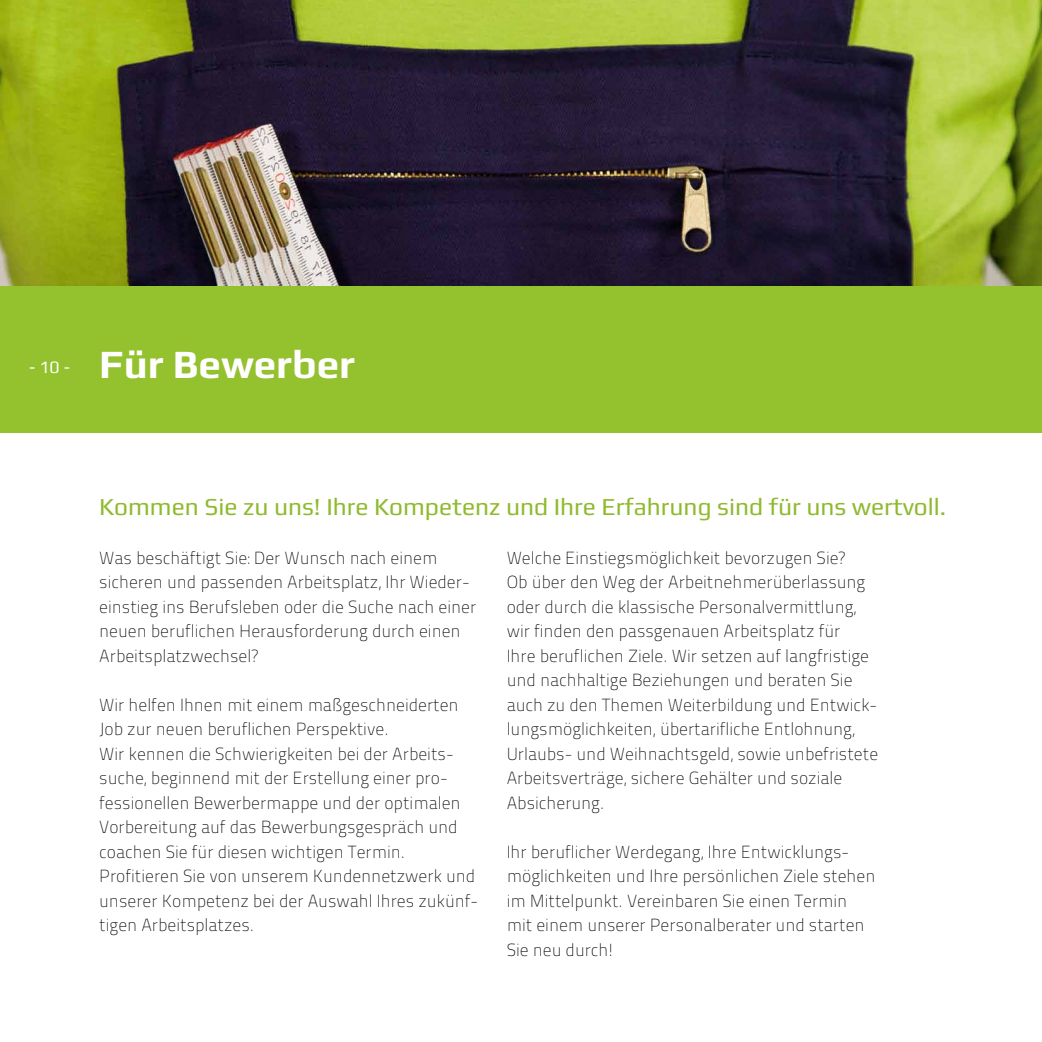
<style>
.page{position:relative;width:1042px;height:1042px;background:#fff}
.page>*{position:absolute;margin:0;border:0;box-sizing:border-box;transform-origin:0 0}
.t1{font:700 40.25px "Play";color:#fff}
.t2{font:24.5px "Play";color:#8fba2d}
.t3{font:17.5px/24.5px "Titillium Maps 29 L 1 wt";color:#000}
.t4{font:17.5px "Play";color:#fff}
</style>
<div class="page">
<img style="left:0;top:0;width:1042px;height:286px">
<div style="left:0;top:286px;width:1042px;height:146px;background:#94c12e"></div>
<p class="t4" style="left:29px;top:357px;width:42px">- 10 -</p>
<h1 class="t1" style="left:99px;top:341px;width:257px">Für Bewerber</h1>
<h2 class="t2" style="left:99px;top:492px;width:848px">Kommen Sie zu uns! Ihre Kompetenz und Ihre Erfahrung sind für uns wertvoll.</h2>
<p class="t3" style="left:99px;top:544px;width:378px">Was beschäftigt Sie: Der Wunsch nach einem sicheren und passenden Arbeitsplatz, Ihr Wieder&shy;einstieg ins Berufsleben oder die Suche nach einer neuen beruflichen Herausforderung durch einen Arbeitsplatzwechsel?</p>
<p class="t3" style="left:99px;top:691px;width:380px">Wir helfen Ihnen mit einem maßgeschneiderten Job zur neuen beruflichen Perspektive.<br>Wir kennen die Schwierigkeiten bei der Arbeits&shy;suche, beginnend mit der Erstellung einer pro&shy;fessionellen Bewerbermappe und der optimalen Vorbereitung auf das Bewerbungsgespräch und coachen Sie für diesen wichtigen Termin.<br>Profitieren Sie von unserem Kundennetzwerk und unserer Kompetenz bei der Auswahl Ihres zukünf&shy;tigen Arbeitsplatzes.</p>
<p class="t3" style="left:507px;top:544px;width:373px">Welche Einstiegsmöglichkeit bevorzugen Sie?<br>Ob über den Weg der Arbeitnehmerüberlassung oder durch die klassische Personalvermittlung, wir finden den passgenauen Arbeitsplatz für<br>Ihre beruflichen Ziele. Wir setzen auf langfristige und nachhaltige Beziehungen und beraten Sie auch zu den Themen Weiterbildung und Entwick&shy;lungsmöglichkeiten, übertarifliche Entlohnung, Urlaubs- und Weihnachtsgeld, sowie unbefristete Arbeitsverträge, sichere Gehälter und soziale Absicherung.</p>
<p class="t3" style="left:507px;top:838px;width:370px">Ihr beruflicher Werdegang, Ihre Entwicklungs&shy;möglichkeiten und Ihre persönlichen Ziele stehen im Mittelpunkt. Vereinbaren Sie einen Termin mit einem unserer Personalberater und starten Sie neu durch!</p>
</div>
